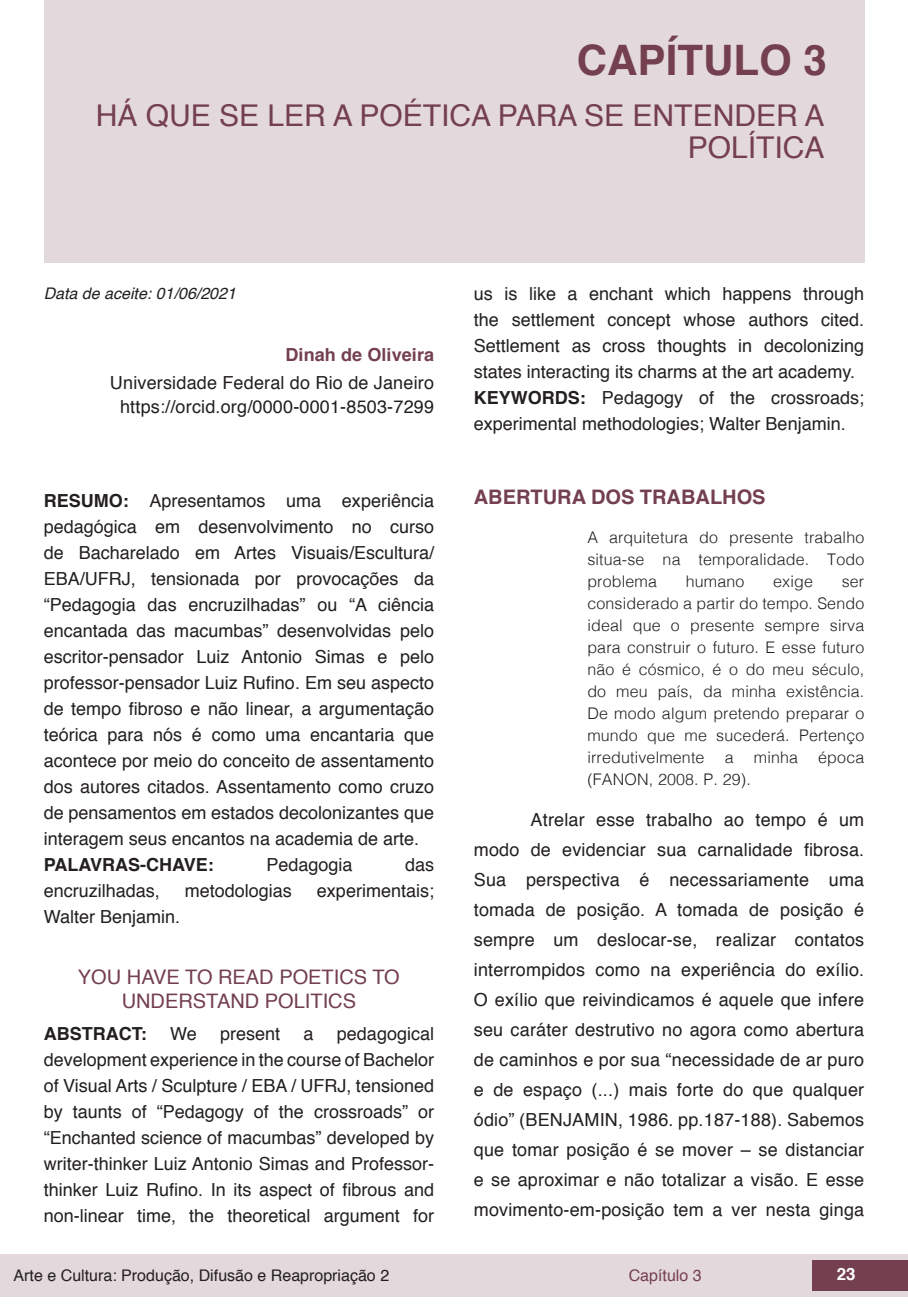
<style>
.page{position:relative;width:908px;height:1304px;background:#fff}
.page>*{position:absolute;margin:0;border:0;box-sizing:border-box;transform-origin:0 0}
.capítulos{font:700 42px "Helvetica";color:#743f4f}
.nome_artigos{font:30px/32px "Helvetica";color:#743f4f;text-align:right}
.título_Inglês{font:20px/24px "Helvetica";color:#743f4f;text-align:center}
.TITULOS{font:700 20px "Helvetica";color:#743f4f}
.Resumos_e_PC_TXT{font:18px/26px "Helvetica";color:#231f20;text-align:justify}
.txt{font:18px/30px "Helvetica";letter-spacing:.01em;color:#231f20;text-align:justify}
.info_autores{font:18px "Helvetica";letter-spacing:.01em;color:#231f20}
.Resumos_e_PC_TXT-2{font:700 18px "Helvetica";color:#231f20}
.nome_autores{font:700 18px "Helvetica";letter-spacing:.005em;color:#743f4f}
.t1{font:700 16.8px "Helvetica";color:#fff}
.citacoes{font:300 16px/22px "Helvetica";letter-spacing:.01em;color:#231f20;text-align:justify}
.t2{font:16px "Helvetica";color:#231f20}
.t3{font:italic 16px "Helvetica";color:#231f20}
.t4{font:16px "Helvetica";color:#743f4f}
.s1{font-weight:700}
</style>
<div class="page">
<div style="left:0;top:1254px;width:906px;height:43px;background:#e3d8dc"></div>
<div style="left:812px;top:1261px;width:95px;height:30px;background:#743f4f"></div>
<div style="left:44px;top:0;width:819px;height:263px;background:#e3d8dc"></div>
<p class="capítulos" style="left:576px;top:26px;width:251px">CAPÍTULO 3</p>
<p class="nome_artigos" style="left:96px;top:101px;width:730px">HÁ QUE SE LER A POÉTICA PARA SE ENTENDER A<br>POLÍTICA</p>
<p class="t3" style="left:44px;top:280px;width:194px">Data de aceite: 01/06/2021</p>
<p class="nome_autores" style="left:285px;top:341px;width:150px">Dinah de Oliveira</p>
<p class="info_autores" style="left:110px;top:369px;width:325px">Universidade Federal do Rio de Janeiro</p>
<p class="info_autores" style="left:120px;top:393px;width:315px">https://orcid.org/0000-0001-8503-7299</p>
<p class="Resumos_e_PC_TXT" style="left:44px;top:488px;width:392px"><span class="s1">RESUMO:</span> Apresentamos uma experiência pedagógica em desenvolvimento no curso de Bacharelado em Artes Visuais/Escultura/ EBA/UFRJ, tensionada por provocações da “Pedagogia das encruzilhadas” ou “A ciência encantada das macumbas” desenvolvidas pelo escritor-pensador Luiz Antonio Simas e pelo professor-pensador Luiz Rufino. Em seu aspecto de tempo fibroso e não linear, a argumentação teórica para nós é como uma encantaria que acontece por meio do conceito de assentamento dos autores citados. Assentamento como cruzo de pensamentos em estados decolonizantes que interagem seus encantos na academia de arte.</p>
<p class="Resumos_e_PC_TXT-2" style="left:44px;top:850px;width:172px">PALAVRAS-CHAVE:</p>
<p class="Resumos_e_PC_TXT" style="left:266px;top:852px;width:88px">Pedagogia</p>
<p class="Resumos_e_PC_TXT" style="left:405px;top:852px;width:31px">das</p>
<p class="Resumos_e_PC_TXT" style="left:44px;top:878px;width:118px">encruzilhadas,</p>
<p class="Resumos_e_PC_TXT" style="left:185px;top:878px;width:109px">metodologias</p>
<p class="Resumos_e_PC_TXT" style="left:317px;top:878px;width:119px">experimentais;</p>
<p class="Resumos_e_PC_TXT" style="left:44px;top:904px;width:138px">Walter Benjamin.</p>
<p class="título_Inglês" style="left:78px;top:966px;width:323px">YOU HAVE TO READ POETICS TO<br>UNDERSTAND POLITICS</p>
<p class="Resumos_e_PC_TXT-2" style="left:44px;top:1019px;width:104px">ABSTRACT:</p>
<p class="Resumos_e_PC_TXT" style="left:170px;top:1021px;width:28px">We</p>
<p class="Resumos_e_PC_TXT" style="left:220px;top:1021px;width:62px">present</p>
<p class="Resumos_e_PC_TXT" style="left:303px;top:1021px;width:12px">a</p>
<p class="Resumos_e_PC_TXT" style="left:44px;top:1021px;width:392px;text-indent:293px">pedagogical development experience in the course of Bachelor of Visual Arts / Sculpture / EBA / UFRJ, tensioned by taunts of “Pedagogy of the crossroads” or “Enchanted science of macumbas” developed by writer-thinker Luiz Antonio Simas and Professor&shy;thinker Luiz Rufino. In its aspect of fibrous and non-linear time, the theoretical argument for</p>
<p class="Resumos_e_PC_TXT" style="left:473px;top:281px;width:392px">us is like a enchant which happens through the settlement concept whose authors cited.<br>Settlement as cross thoughts in decolonizing states interacting its charms at the art academy.</p>
<p class="Resumos_e_PC_TXT" style="left:473px;top:385px;width:392px"><span class="s1">KEYWORDS:</span> Pedagogy of the crossroads; experimental methodologies; Walter Benjamin.</p>
<p class="TITULOS" style="left:473px;top:481px;width:293px">ABERTURA DOS TRABALHOS</p>
<p class="citacoes" style="left:587px;top:525px;width:278px">A arquitetura do presente trabalho situa-se na temporalidade. Todo problema</p>
<p class="citacoes" style="left:685px;top:569px;width:60px">humano</p>
<p class="citacoes" style="left:772px;top:569px;width:41px">exige</p>
<p class="citacoes" style="left:587px;top:569px;width:278px;text-indent:254px">ser considerado a partir do tempo. Sendo ideal que o presente sempre sirva para construir o futuro. E esse futuro não é cósmico, é o do meu século, do meu país, da minha existência.<br>De modo algum pretendo preparar o mundo que me sucederá. Pertenço irredutivelmente</p>
<p class="citacoes" style="left:724px;top:745px;width:10px">a</p>
<p class="citacoes" style="left:753px;top:745px;width:46px">minha</p>
<p class="citacoes" style="left:817px;top:745px;width:47px">época</p>
<p class="citacoes" style="left:587px;top:767px;width:165px">(FANON, 2008. P. 29).</p>
<p class="txt" style="left:473px;top:806px;width:392px;text-indent:57px">Atrelar esse trabalho ao tempo é um modo de evidenciar sua carnalidade fibrosa.<br>Sua perspectiva é necessariamente uma tomada de posição. A tomada de posição é sempre um deslocar-se, realizar contatos interrompidos como na experiência do exílio.<br>O exílio que reivindicamos é aquele que infere seu caráter destrutivo no agora como abertura de caminhos e por sua “necessidade de ar puro e de espaço (...) mais forte do que qualquer ódio” (BENJAMIN, 1986. pp.187-188). Sabemos que tomar posição é se mover – se distanciar e se aproximar e não totalizar a visão. E esse movimento-em-posição tem a ver nesta ginga</p>
<p class="t2" style="left:14px;top:1263px;width:377px">Arte e Cultura: Produção, Difusão e Reapropriação 2</p>
<p class="t4" style="left:628px;top:1263px;width:74px">Capítulo 3</p>
<p class="t1" style="left:836px;top:1261px;width:20px">23</p>
</div>
